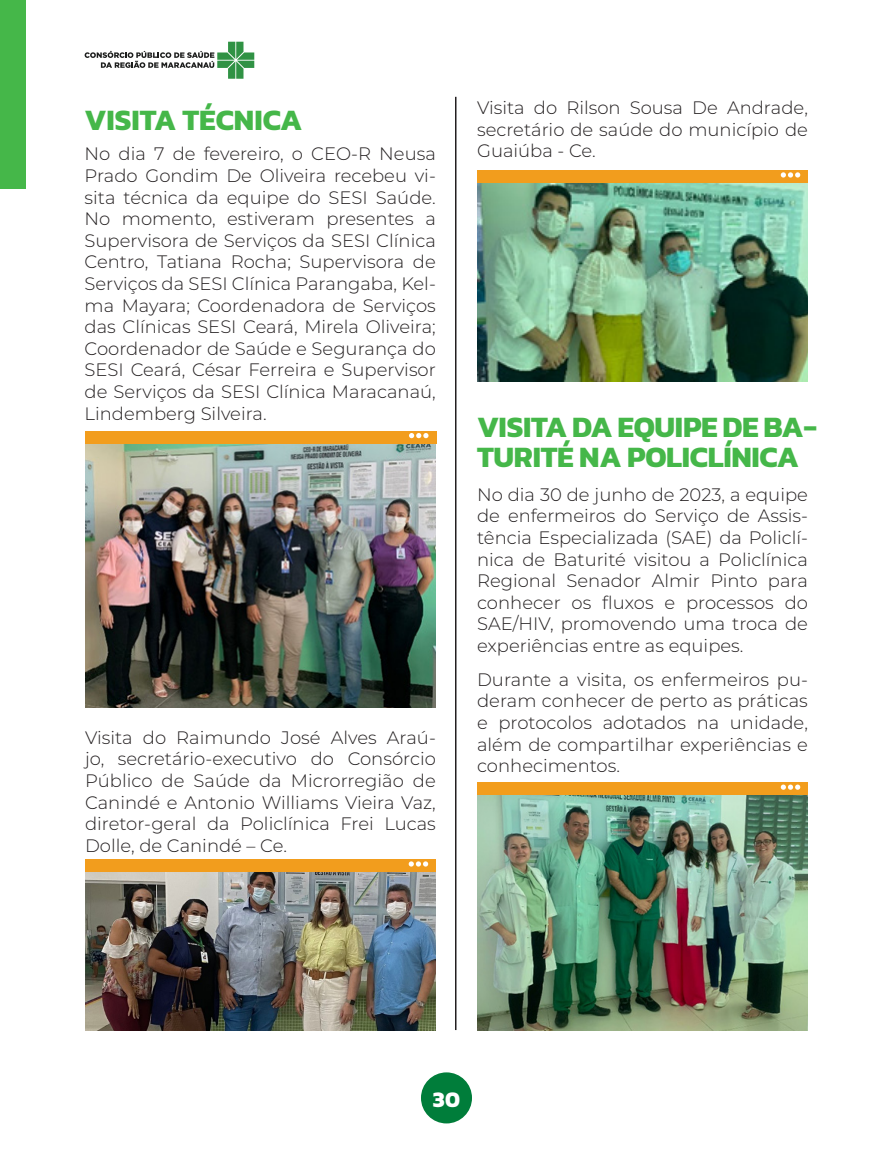
<style>
.page{position:relative;width:893px;height:1149px;background:#fff}
.page>*{position:absolute;margin:0;border:0;box-sizing:border-box;transform-origin:0 0}
.Estilo_de_parágrafo{font:700 30px/29.7px "Kanit";letter-spacing:-.01em;color:#45b749}
.t1{font:700 22.5px "Kanit";color:#fff}
.Estilo_de_parágrafo-2{font:300 18px/21.6px "Montserrat";color:#231f20;text-align:justify}
</style>
<div class="page">
<div style="left:421px;top:1071px;width:51px;height:52px;background:#007d3a;border-radius:50%"></div>
<svg style="left:85px;top:42px;width:169px;height:37px"></svg>
<div style="left:0;top:0;width:26px;height:188px;background:#45b749"></div>
<img style="left:85px;top:443px;width:351px;height:264px">
<img style="left:85px;top:871px;width:351px;height:158px">
<img style="left:477px;top:182px;width:331px;height:199px">
<img style="left:477px;top:794px;width:331px;height:235px">
<div style="left:85px;top:431px;width:351px;height:12px;background:#f29d1d"></div>
<div style="left:85px;top:859px;width:351px;height:12px;background:#f29d1d"></div>
<div style="left:477px;top:170px;width:331px;height:12px;background:#f29d1d"></div>
<div style="left:477px;top:782px;width:331px;height:12px;background:#f29d1d"></div>
<svg style="left:409px;top:433px;width:19px;height:5px"></svg>
<svg style="left:409px;top:861px;width:19px;height:5px"></svg>
<svg style="left:781px;top:172px;width:19px;height:5px"></svg>
<svg style="left:781px;top:784px;width:19px;height:5px"></svg>
<hr style="left:455px;top:97px;width:1px;height:932px;background:#231f20">
<p class="Estilo_de_parágrafo" style="left:85px;top:104px;width:219px">VISITA TÉCNICA</p>
<p class="Estilo_de_parágrafo-2" style="left:85px;top:142px;width:353px">No dia 7 de fevereiro, o CEO-R Neusa Prado Gondim De Oliveira recebeu vi&shy;sita técnica da equipe do SESI Saúde.<br>No momento, estiveram presentes a Supervisora de Serviços da SESI Clínica Centro, Tatiana Rocha; Supervisora de Serviços da SESI Clínica Parangaba, Kel&shy;ma Mayara; Coordenadora de Serviços das Clínicas SESI Ceará, Mirela Oliveira; Coordenador de Saúde e Segurança do SESI Ceará, César Ferreira e Supervisor de Serviços da SESI Clínica Maracanaú, Lindemberg Silveira.</p>
<p class="Estilo_de_parágrafo-2" style="left:85px;top:725px;width:352px">Visita do Raimundo José Alves Araú&shy;jo, secretário-executivo do Consórcio Público de Saúde da Microrregião de Canindé e Antonio Williams Vieira Vaz, diretor-geral da Policlínica Frei Lucas Dolle, de Canindé – Ce.</p>
<p class="Estilo_de_parágrafo-2" style="left:477px;top:96px;width:332px">Visita do Rilson Sousa De Andrade, secretário de saúde do município de Guaiúba - Ce.</p>
<p class="Estilo_de_parágrafo" style="left:477px;top:411px;width:342px">VISITA DA EQUIPE DE BA-<br>TURITÉ NA POLICLÍNICA</p>
<p class="Estilo_de_parágrafo-2" style="left:477px;top:483px;width:332px">No dia 30 de junho de 2023, a equipe de enfermeiros do Serviço de Assis&shy;tência Especializada (SAE) da Policlí&shy;nica de Baturité visitou a Policlínica Regional Senador Almir Pinto para conhecer os fluxos e processos do SAE/HIV, promovendo uma troca de experiências entre as equipes.</p>
<p class="Estilo_de_parágrafo-2" style="left:477px;top:667px;width:332px">Durante a visita, os enfermeiros pu&shy;deram conhecer de perto as práticas e protocolos adotados na unidade, além de compartilhar experiências e conhecimentos.</p>
<p class="t1" style="left:433px;top:1081px;width:28px">30</p>
</div>
